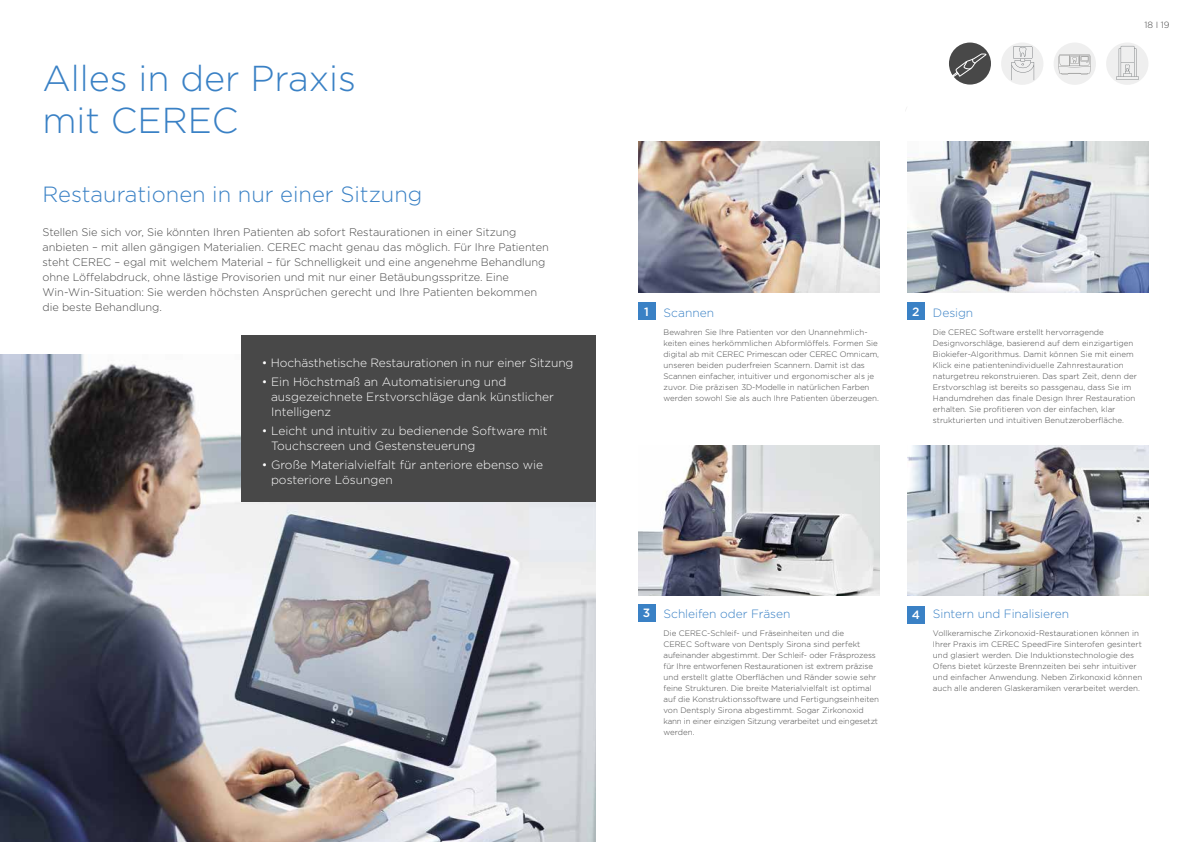
<style>
.page{position:relative;width:1191px;height:842px;background:#fff}
.page>*{position:absolute;margin:0;border:0;box-sizing:border-box;transform-origin:0 0}
.t1{font:300 36px/42px "Gotham";color:#3a81c5}
.t2{font:300 22px "Gotham";color:#3a81c5}
.t3{font:300 12px/15px "Gotham";color:#fff}
.t4{font:300 12px "Gotham";letter-spacing:-.005em;color:#3a81c5}
.t5{font:500 12px "Gotham";color:#fff}
.t6{font:300 11px/15px "Gotham";letter-spacing:-.005em;color:#484848}
.t7{font:300 9px "Gotham";color:#484848}
.t8{font:300 8px/11px "Gotham";color:#484848}
</style>
<div class="page">
<img style="left:0;top:354px;width:595px;height:488px">
<div style="left:241px;top:335px;width:354px;height:167px;background:#484848"></div>
<div style="left:638px;top:303px;width:17px;height:17px;background:#3a81c5"></div>
<div style="left:638px;top:604px;width:17px;height:17px;background:#3a81c5"></div>
<div style="left:907px;top:303px;width:17px;height:17px;background:#3a81c5"></div>
<div style="left:907px;top:606px;width:17px;height:17px;background:#3a81c5"></div>
<img style="left:638px;top:445px;width:241px;height:150px">
<img style="left:638px;top:142px;width:241px;height:150px">
<img style="left:907px;top:142px;width:241px;height:150px">
<img style="left:907px;top:445px;width:241px;height:150px">
<div style="left:1001px;top:43px;width:42px;height:42px;background:#efefef;border-radius:50%"></div>
<svg style="left:1011px;top:46px;width:23px;height:34px"></svg>
<div style="left:1053px;top:43px;width:43px;height:42px;background:#efefef;border-radius:50%"></div>
<svg style="left:1058px;top:55px;width:32px;height:19px"></svg>
<div style="left:1106px;top:43px;width:42px;height:42px;background:#efefef;border-radius:50%"></div>
<svg style="left:1116px;top:46px;width:22px;height:34px"></svg>
<div style="left:949px;top:43px;width:42px;height:42px;background:#484848;border-radius:50%"></div>
<svg style="left:949px;top:53px;width:37px;height:27px"></svg>
<h1 class="t1" style="left:43px;top:56px;width:315px">Alles in der Praxis mit CEREC</h1>
<h2 class="t2" style="left:43px;top:180px;width:381px">Restaurationen in nur einer Sitzung</h2>
<p class="t6" style="left:43px;top:224px;width:508px">Stellen Sie sich vor, Sie könnten Ihren Patienten ab sofort Restaurationen in einer Sitzung anbieten – mit allen gängigen Materialien. CEREC macht genau das möglich. Für Ihre Patienten steht CEREC – egal mit welchem Material – für Schnelligkeit und eine angenehme Behandlung ohne Löffelabdruck, ohne lästige Provisorien und mit nur einer Betäubungsspritze. Eine Win-Win-Situation: Sie werden höchsten Ansprüchen gerecht und Ihre Patienten bekommen die beste Behandlung.</p>
<h3 class="t3" style="left:262px;top:354px;width:313px">• Hochästhetische Restaurationen in nur einer Sitzung</h3>
<h3 class="t3" style="left:271px;top:374px;width:284px;text-indent:-9px">• Ein Höchstmaß an Automatisierung und ausgezeichnete Erstvorschläge dank künstlicher<br>Intelligenz</h3>
<h3 class="t3" style="left:271px;top:423px;width:278px;text-indent:-9px">• Leicht und intuitiv zu bedienende Software mit<br>Touchscreen und Gestensteuerung</h3>
<h3 class="t3" style="left:271px;top:457px;width:273px;text-indent:-9px">• Große Materialvielfalt für anteriore ebenso wie posteriore Lösungen</h3>
<p class="t7" style="left:1144px;top:19px;width:27px">18 I 19</p>
<h3 class="t5" style="left:644px;top:304px;width:6px">1</h3>
<h3 class="t4" style="left:663px;top:305px;width:52px">Scannen</h3>
<p class="t8" style="left:663px;top:327px;width:217px">Bewahren Sie Ihre Patienten vor den Unannehmlich&shy;keiten eines herkömmlichen Abformlöffels. Formen Sie digital ab mit CEREC Primescan oder CEREC Omnicam, unseren beiden puderfreien Scannern. Damit ist das Scannen einfacher, intuitiver und ergonomischer als je zuvor. Die präzisen 3D-Modelle in natürlichen Farben werden sowohl Sie als auch Ihre Patienten überzeugen.</p>
<h3 class="t5" style="left:912px;top:304px;width:9px">2</h3>
<h3 class="t4" style="left:933px;top:305px;width:42px">Design</h3>
<p class="t8" style="left:933px;top:327px;width:205px">Die CEREC Software erstellt hervorragende Designvorschläge, basierend auf dem einzigartigen Biokiefer-Algorithmus. Damit können Sie mit einem Klick eine patientenindividuelle Zahnrestauration naturgetreu rekonstruieren. Das spart Zeit, denn der Erstvorschlag ist bereits so passgenau, dass Sie im Handumdrehen das finale Design Ihrer Restauration erhalten. Sie profitieren von der einfachen, klar strukturierten und intuitiven Benutzeroberfläche.</p>
<h3 class="t5" style="left:643px;top:605px;width:9px">3</h3>
<h3 class="t4" style="left:663px;top:606px;width:128px">Schleifen oder Fräsen</h3>
<p class="t8" style="left:663px;top:628px;width:217px">Die CEREC-Schleif- und Fräseinheiten und die<br>CEREC Software von Dentsply Sirona sind perfekt aufeinander abgestimmt. Der Schleif- oder Fräsprozess für Ihre entworfenen Restaurationen ist extrem präzise und erstellt glatte Oberflächen und Ränder sowie sehr feine Strukturen. Die breite Materialvielfalt ist optimal auf die Konstruktionssoftware und Fertigungseinheiten von Dentsply Sirona abgestimmt. Sogar Zirkonoxid kann in einer einzigen Sitzung verarbeitet und eingesetzt werden.</p>
<h3 class="t5" style="left:911px;top:607px;width:10px">4</h3>
<h3 class="t4" style="left:933px;top:606px;width:138px">Sintern und Finalisieren</h3>
<p class="t8" style="left:933px;top:628px;width:211px">Vollkeramische Zirkonoxid-Restaurationen können in Ihrer Praxis im CEREC SpeedFire Sinterofen gesintert und glasiert werden. Die Induktionstechnologie des Ofens bietet kürzeste Brennzeiten bei sehr intuitiver und einfacher Anwendung. Neben Zirkonoxid können auch alle anderen Glaskeramiken verarbeitet werden.</p>
</div>
